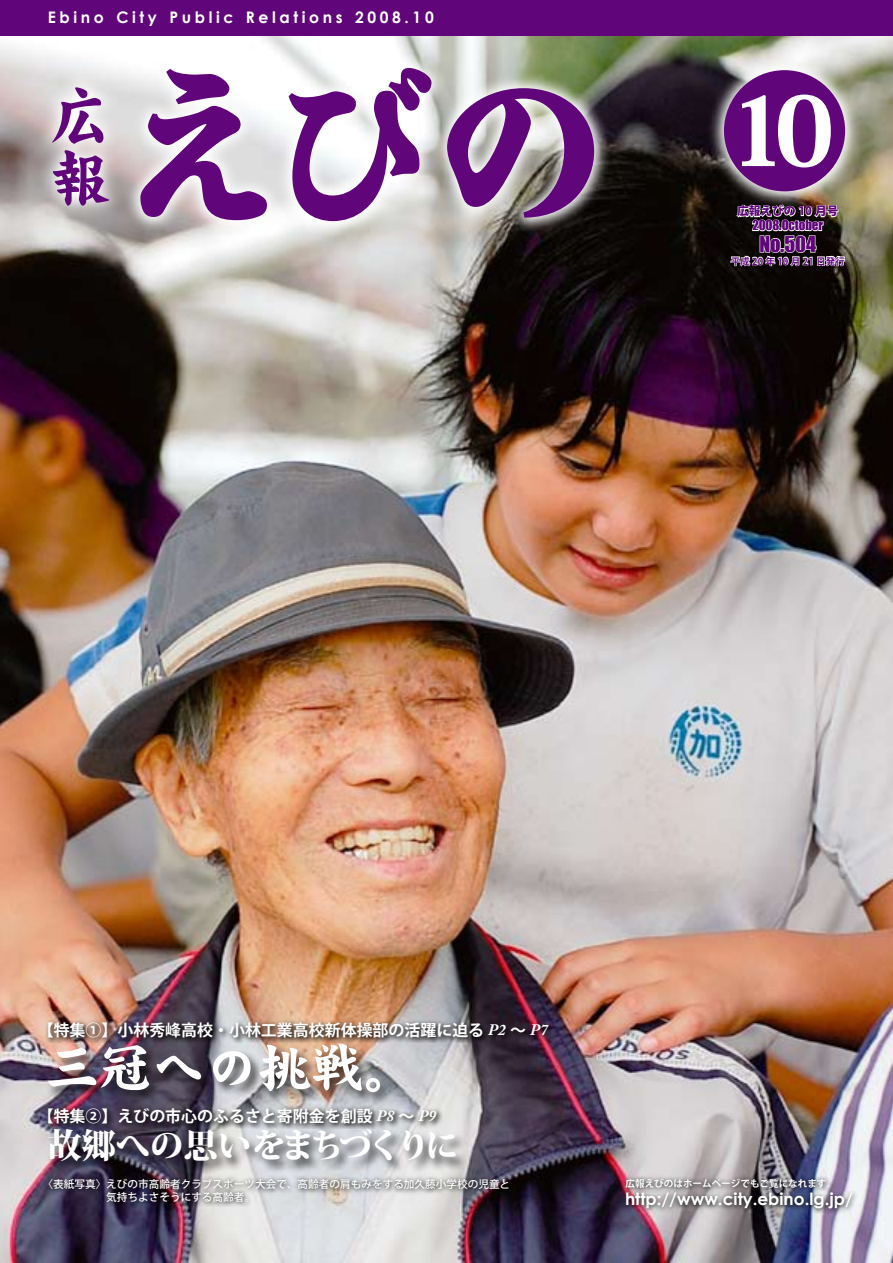
<style>
.page{position:relative;width:893px;height:1263px;background:#fff}
.page>*{position:absolute;margin:0;border:0;box-sizing:border-box;transform-origin:0 0}
.t1{font:800 159.45px "Ryo Disp Std";color:#61057b}
.t2{font:800 95.7px "Koz Min Std";color:#fff}
.t3{font:61.65px/61.7px "DF Kai Sho Std W12";color:#61057b}
.t4{font:53.1px "DF Kai Sho Std W12";color:#fff}
.t5{font:800 34.05px "Koz Min Std";letter-spacing:-.075em;color:#fff}
.t6{font:20.25px "Impact";color:#61057b}
.t7{font:700 16.95px "Century Gothic";color:#fff}
.t8{font:700 15.9px "Koz Go Std";color:#fff}
.t9{font:700 15.9px "Century Gothic";letter-spacing:.23em;color:#fff}
.t10{font:12.75px "Impact";color:#61057b}
.t11{font:800 11.7px "Koz Go Std";color:#61057b}
.t12{font:500 10.65px/12.8px "Koz Go Std";color:#fff}
.t13{font:700 9.6px "Koz Go Std";color:#fff}
.t14{font:700 9.6px "Koz Go Std";color:#61057b}
.s1{font-family:"Adobe Caslon Pro";font-style:italic}
</style>
<div class="page">
<img style="left:0;top:35px;width:893px;height:1228px">
<img style="left:621px;top:1188px;width:236px;height:26px">
<img style="left:620px;top:1173px;width:214px;height:20px">
<img style="left:43px;top:1173px;width:470px;height:34px">
<div style="left:0;top:0;width:893px;height:35px;background:#61057b"></div>
<svg style="left:705px;top:52px;width:155px;height:155px;background:#8e8b83"></svg>
<div style="left:724px;top:70px;width:121px;height:121px;background:#61057b;border-radius:50%"></div>
<svg style="left:730px;top:187px;width:116px;height:81px;background:#635d59"></svg>
<div style="left:44px;top:1017px;width:511px;height:26px;background:#000;opacity:.75"></div>
<div style="left:45px;top:1041px;width:347px;height:64px;background:#000;opacity:.75"></div>
<svg style="left:33px;top:67px;width:89px;height:151px"></svg>
<svg style="left:122px;top:50px;width:487px;height:186px"></svg>
<svg style="left:138px;top:66px;width:132px;height:156px"></svg>
<svg style="left:445px;top:86px;width:151px;height:134px"></svg>
<svg style="left:285px;top:66px;width:149px;height:157px"></svg>
<div style="left:44px;top:1103px;width:399px;height:26px;background:#000;opacity:.75"></div>
<div style="left:46px;top:1126px;width:421px;height:48px;background:#000;opacity:.75"></div>
<p class="t9" style="left:48px;top:5px;width:58px">Ebino</p>
<p class="t9" style="left:116px;top:5px;width:42px">City</p>
<p class="t9" style="left:169px;top:5px;width:66px">Public</p>
<p class="t9" style="left:246px;top:5px;width:98px">Relations</p>
<p class="t9" style="left:355px;top:5px;width:80px">2008.10</p>
<h3 class="t3" style="left:50px;top:84px;width:61px">広報</h3>
<h1 class="t1" style="left:122px;top:66px;width:478px">えびの</h1>
<h2 class="t2" style="left:728px;top:67px;width:108px">10</h2>
<p class="t11" style="left:737px;top:204px;width:103px">広報えびの 10 月号</p>
<p class="t10" style="left:752px;top:216px;width:72px">2008.October</p>
<p class="t6" style="left:759px;top:228px;width:58px">No.504</p>
<p class="t14" style="left:731px;top:255px;width:116px">平成 20 年 10 月 21 日発行</p>
<p class="t8" style="left:38px;top:1019px;width:512px">【特集①】小林秀峰高校・小林工業高校新体操部の活躍に迫る <span class="s1">P2</span> ～ <span class="s1">P7</span></p>
<h3 class="t4" style="left:46px;top:1038px;width:374px">三冠への挑戦。</h3>
<p class="t8" style="left:38px;top:1106px;width:400px">【特集②】えびの市心のふるさと寄附金を創設 <span class="s1">P8</span> ～ <span class="s1">P9</span></p>
<h3 class="t5" style="left:48px;top:1123px;width:413px">故郷への思いをまちづくりに</h3>
<p class="t12" style="left:106px;top:1179px;width:405px;text-indent:-64px">〈表紙写真〉えびの市高齢者クラブスポーツ大会で、高齢者の肩もみをする加久藤小学校の児童と気持ちよさそうにする高齢者。</p>
<p class="t13" style="left:626px;top:1178px;width:212px">広報えびのはホームページでもご覧になれます。</p>
<p class="t7" style="left:625px;top:1186px;width:229px">http://www.city.ebino l g. j p. /</p>
</div>
